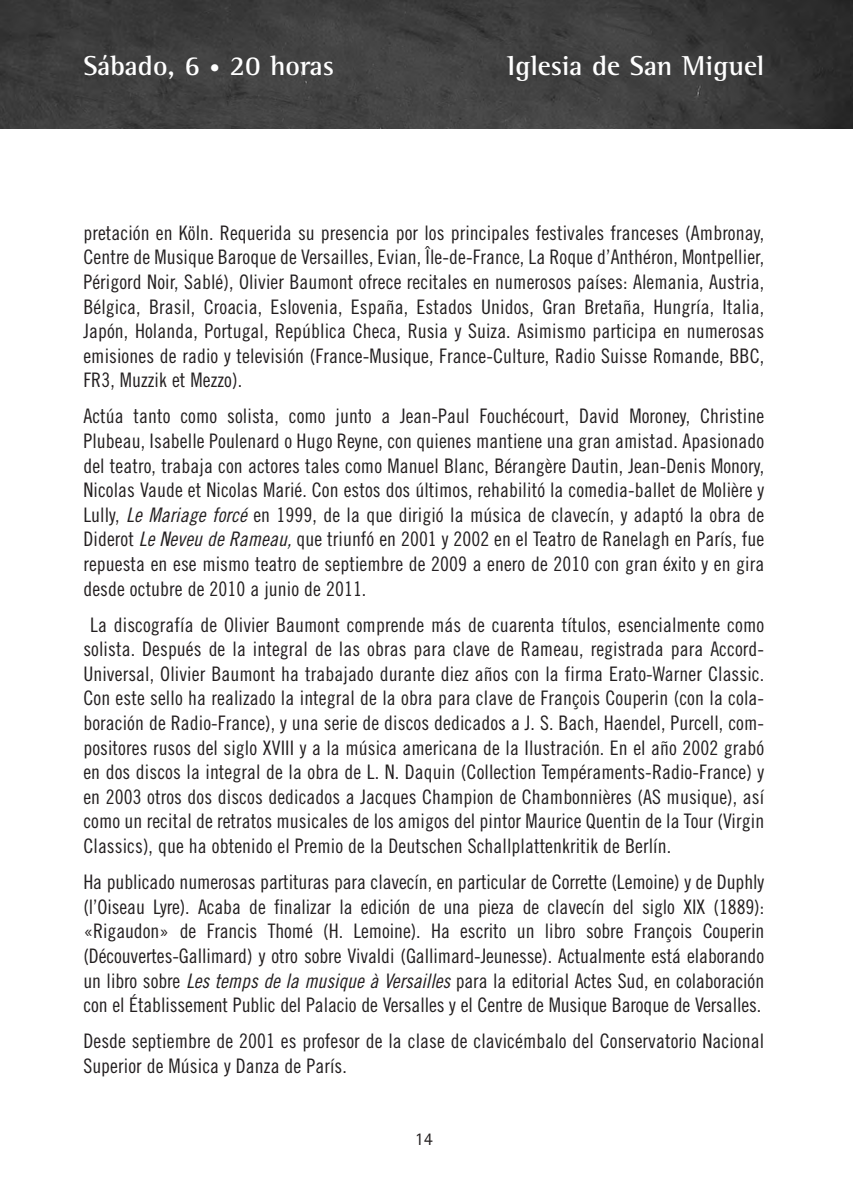
<style>
.page{position:relative;width:853px;height:1193px;background:#fff}
.page>*{position:absolute;margin:0;border:0;box-sizing:border-box;transform-origin:0 0}
.t1{font:700 28px "Rotis Semi Serif";color:#fff}
.t2{font:20px/24.6px "Trade Gothic Cond Eighteen";letter-spacing:.005em;color:#231f20;text-align:justify}
.t3{font:18px "Rotis Sans Serif";color:#231f20}
.s1{font-size:20px}
.s2{font-family:"Trade Gothic Cond Eighteen Obl"}
</style>
<div class="page">
<svg style="left:0;top:0;width:852px;height:129px;background:#3d3d3d"></svg>
<h1 class="t1" style="left:83px;top:55px;width:252px">Sábado, 6 <span class="s1">•</span> 20 horas</h1>
<h1 class="t1" style="left:507px;top:55px;width:258px">Iglesia de San Miguel</h1>
<p class="t2" style="left:83px;top:222px;width:682px">pretación en Köln. Requerida su presencia por los principales festivales franceses (Ambronay, Centre de Musique Baroque de Versailles, Evian, Île-de-France, La Roque d’Anthéron, Montpellier, Périgord Noir, Sablé), Olivier Baumont ofrece recitales en numerosos países: Alemania, Austria, Bélgica, Brasil, Croacia, Eslovenia, España, Estados Unidos, Gran Bretaña, Hungría, Italia, Japón, Holanda, Portugal, República Checa, Rusia y Suiza. Asimismo participa en numerosas emisiones de radio y televisión (France-Musique, France-Culture, Radio Suisse Romande, BBC, FR3, Muzzik et Mezzo).</p>
<p class="t2" style="left:83px;top:405px;width:682px">Actúa tanto como solista, como junto a Jean-Paul Fouchécourt, David Moroney, Christine Plubeau, Isabelle Poulenard o Hugo Reyne, con quienes mantiene una gran amistad. Apasionado del teatro, trabaja con actores tales como Manuel Blanc, Bérangère Dautin, Jean-Denis Monory, Nicolas Vaude et Nicolas Marié. Con estos dos últimos, rehabilitó la comedia-ballet de Molière y Lully, <span class="s2">Le Mariage forcé</span> en 1999, de la que dirigió la música de clavecín, y adaptó la obra de Diderot <span class="s2">Le Neveu de Rameau,</span> que triunfó en 2001 y 2002 en el Teatro de Ranelagh en París, fue repuesta en ese mismo teatro de septiembre de 2009 a enero de 2010 con gran éxito y en gira desde octubre de 2010 a junio de 2011.</p>
<p class="t2" style="left:83px;top:613px;width:682px;text-indent:7px">La discografía de Olivier Baumont comprende más de cuarenta títulos, esencialmente como solista. Después de la integral de las obras para clave de Rameau, registrada para Accord-Universal, Olivier Baumont ha trabajado durante diez años con la firma Erato-Warner Classic.<br>Con este sello ha realizado la integral de la obra para clave de François Couperin (con la cola&shy;boración de Radio-France), y una serie de discos dedicados a J. S. Bach, Haendel, Purcell, com&shy;positores rusos del siglo XVIII y a la música americana de la Ilustración. En el año 2002 grabó en dos discos la integral de la obra de L. N. Daquin (Collection Tempéraments-Radio-France) y en 2003 otros dos discos dedicados a Jacques Champion de Chambonnières (AS musique), así como un recital de retratos musicales de los amigos del pintor Maurice Quentin de la Tour (Virgin Classics), que ha obtenido el Premio de la Deutschen Schallplattenkritik de Berlín.</p>
<p class="t2" style="left:83px;top:871px;width:682px">Ha publicado numerosas partituras para clavecín, en particular de Corrette (Lemoine) y de Duphly (l’Oiseau Lyre). Acaba de finalizar la edición de una pieza de clavecín del siglo XIX (1889): «Rigaudon» de Francis Thomé (H. Lemoine). Ha escrito un libro sobre François Couperin (Découvertes-Gallimard) y otro sobre Vivaldi (Gallimard-Jeunesse). Actualmente está elaborando un libro sobre <span class="s2">Les temps de la musique à Versailles</span> para la editorial Actes Sud, en colaboración con el Établissement Public del Palacio de Versalles y el Centre de Musique Baroque de Versalles.</p>
<p class="t2" style="left:83px;top:1030px;width:682px">Desde septiembre de 2001 es profesor de la clase de clavicémbalo del Conservatorio Nacional<br>Superior de Música y Danza de París.</p>
<p class="t3" style="left:414px;top:1132px;width:19px">14</p>
</div>
